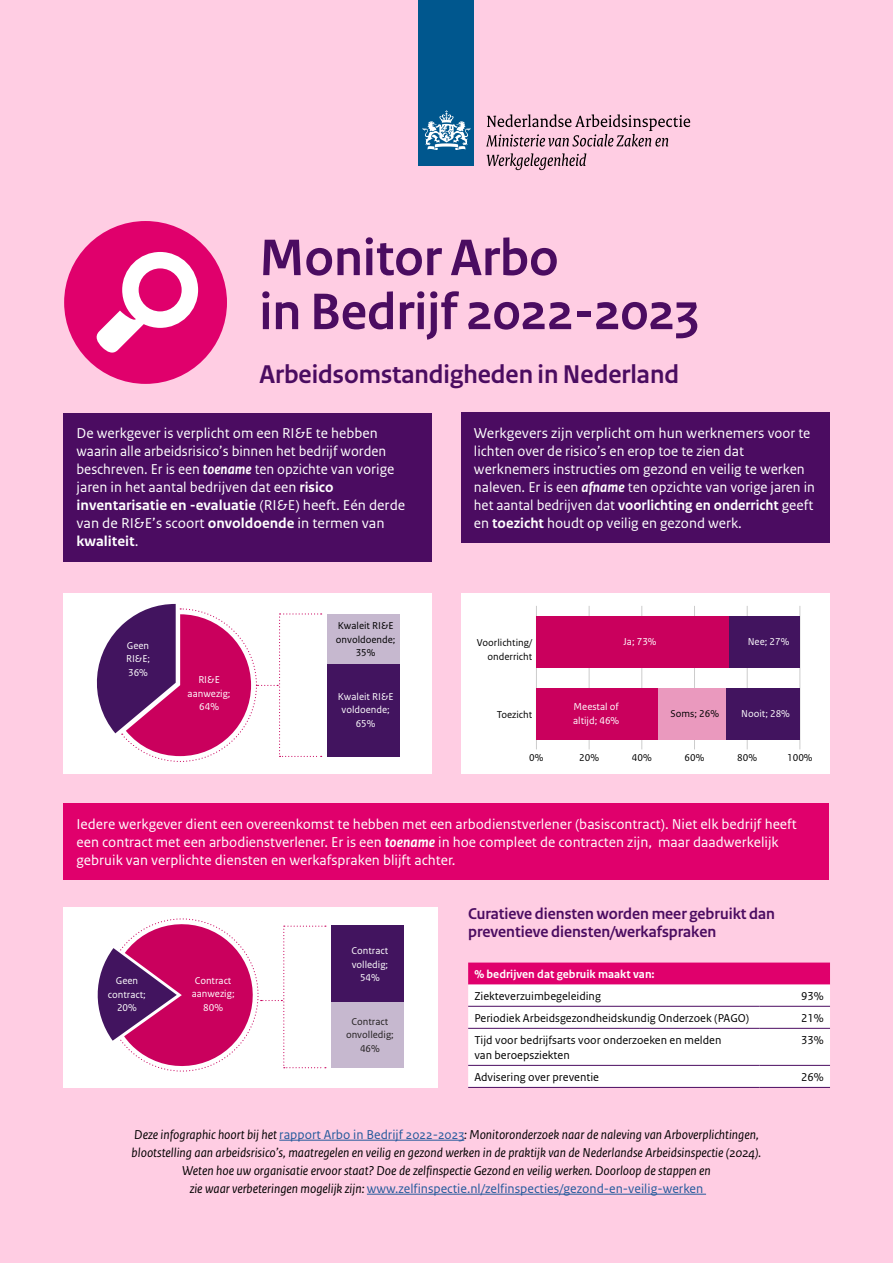
<style>
.page{position:relative;width:893px;height:1263px;background:#ffcde3}
.page>*{position:absolute;margin:0;border:0;box-sizing:border-box;transform-origin:0 0}
.H1_01_RO_Titel{font:700 54px/54px "Rijksoverheid Sans Heading";color:#4b0c61}
.P_02_RO_Subtitel{font:700 27px "Rijksoverheid Sans Heading";color:#4b0c61}
.H3_04_RO_Paragraafkop_Sans{font:700 16.5px/18px "Rijksoverheid Sans Heading";color:#4b0c61}
.P_Kader_brood_paars{font:15px/18px "Rijksoverheid Sans Text";color:#fff}
.P_Kader_brood{font:15px/18px "Rijksoverheid Sans Text";color:#fff}
.P_10_RO_Broodtekst_Sans{font:italic 13.5px/18px "Rijksoverheid Sans Text";color:#000;text-align:center}
._32_RO_Tabel_Broodtekst{font:12px/15px "Rijksoverheid Sans Text";color:#000}
._32_RO_Tabel_Broodtekst-2{font:700 12px "Rijksoverheid Sans Text";color:#fff}
.t1{font:10.5px/13.5px "Rijksoverheid Sans Text Regular 4";color:#000;text-align:right}
.t2{font:10.5px/13.5px "Rijksoverheid Sans Text Regular 3";color:#fff;text-align:center}
.t3{font:10.5px/13.5px "Rijksoverheid Sans Text Regular 2";color:#fff;text-align:center}
.t4{font:10.5px/13.5px "Rijksoverheid Sans Text Regular 4";color:#fff}
.t5{font:10.5px/13.5px "Rijksoverheid Sans Text Regular 2";color:#000;text-align:center}
.t6{font:10.5px/13.5px "Rijksoverheid Sans Text Regular 3";color:#231f20;text-align:center}
.s1{font-weight:700;font-style:italic}
.s2{font-weight:700}
.s3{font-style:normal;color:#245a9c}
</style>
<div class="page">
<div style="left:419px;top:0;width:55px;height:166px;background:#00578e"></div>
<svg style="left:423px;top:110px;width:47px;height:40px"></svg>
<svg style="left:486px;top:114px;width:204px;height:33px"></svg>
<svg style="left:487px;top:153px;width:99px;height:17px"></svg>
<svg style="left:468px;top:962px;width:362px;height:125px"></svg>
<hr style="left:468px;top:1087px;width:291px;height:1px;background:#4b0c61">
<hr style="left:759px;top:1087px;width:71px;height:1px;background:#4b0c61">
<hr style="left:468px;top:1006px;width:291px;height:1px;background:#4b0c61">
<hr style="left:759px;top:1006px;width:71px;height:1px;background:#4b0c61">
<hr style="left:468px;top:1028px;width:291px;height:1px;background:#4b0c61">
<hr style="left:759px;top:1028px;width:71px;height:1px;background:#4b0c61">
<hr style="left:468px;top:1065px;width:291px;height:1px;background:#4b0c61">
<hr style="left:759px;top:1065px;width:71px;height:1px;background:#4b0c61">
<div style="left:64px;top:413px;width:368px;height:149px;background:#4b0c61"></div>
<div style="left:461px;top:413px;width:368px;height:130px;background:#4b0c61"></div>
<div style="left:64px;top:593px;width:368px;height:180px;background:#fff"></div>
<div style="left:327px;top:614px;width:73px;height:50px;background:#c6b8cf"></div>
<div style="left:327px;top:664px;width:73px;height:92px;background:#42145f"></div>
<svg style="left:96px;top:604px;width:226px;height:158px"></svg>
<div style="left:64px;top:908px;width:374px;height:180px;background:#fff"></div>
<div style="left:332px;top:925px;width:72px;height:77px;background:#42145f"></div>
<div style="left:332px;top:1002px;width:72px;height:66px;background:#c6b8cf"></div>
<svg style="left:97px;top:918px;width:229px;height:154px"></svg>
<div style="left:461px;top:593px;width:368px;height:180px;background:#fff"></div>
<hr style="left:536px;top:606px;width:1px;height:143px;background:#ccc">
<hr style="left:589px;top:606px;width:1px;height:143px;background:#ccc">
<hr style="left:641px;top:606px;width:1px;height:143px;background:#ccc">
<hr style="left:694px;top:606px;width:1px;height:143px;background:#ccc">
<hr style="left:747px;top:606px;width:1px;height:143px;background:#ccc">
<hr style="left:799px;top:606px;width:1px;height:143px;background:#ccc">
<div style="left:726px;top:688px;width:74px;height:51px;background:#42145f"></div>
<div style="left:658px;top:688px;width:68px;height:51px;background:#ea99be"></div>
<div style="left:536px;top:688px;width:122px;height:51px;background:#ca005d"></div>
<div style="left:729px;top:616px;width:71px;height:52px;background:#42145f"></div>
<div style="left:536px;top:616px;width:193px;height:52px;background:#ca005d"></div>
<div style="left:64px;top:804px;width:765px;height:76px;background:#e0006c"></div>
<hr style="left:279px;top:1140px;width:185px;height:1px;background:#245a9c">
<hr style="left:367px;top:1194px;width:339px;height:1px;background:#245a9c">
<div style="left:64px;top:221px;width:163px;height:163px;background:#e0006c;border-radius:50%"></div>
<svg style="left:96px;top:252px;width:102px;height:101px"></svg>
<h1 class="H1_01_RO_Titel" style="left:259px;top:232px;width:441px">Monitor Arbo<br>in Bedrijf 2022-2023</h1>
<p class="P_02_RO_Subtitel" style="left:259px;top:359px;width:421px">Arbeidsomstandigheden in Nederland</p>
<h3 class="P_Kader_brood_paars" style="left:77px;top:424px;width:330px">De werkgever is verplicht om een RI&amp;E te hebben waarin alle arbeidsrisico’s binnen het bedrijf worden beschreven. Er is een <span class="s1">toename</span> ten opzichte van vorige jaren in het aantal bedrijven dat een <span class="s2">risico inventarisatie en -evaluatie</span> (RI&amp;E) heeft. Eén derde van de RI&amp;E’s scoort <span class="s2">onvoldoende</span> in termen van <span class="s2">kwaliteit</span>.</h3>
<h3 class="P_Kader_brood_paars" style="left:474px;top:424px;width:342px">Werkgevers zijn verplicht om hun werknemers voor te lichten over de risico’s en erop toe te zien dat werknemers instructies om gezond en veilig te werken naleven. Er is een <span class="s1">afname</span> ten opzichte van vorige jaren in het aantal bedrijven dat <span class="s2">voorlichting en onderricht</span> geeft en <span class="s2">toezicht</span> houdt op veilig en gezond werk.</h3>
<p class="t3" style="left:126px;top:638px;width:26px;text-align:justify">Geen RI&amp;E; 36%</p>
<p class="t3" style="left:188px;top:673px;width:44px">RI&amp;E aanwezig;<br>64%</p>
<p class="t5" style="left:336px;top:619px;width:61px">Kwaleit RI&amp;E onvoldoende;<br>35%</p>
<p class="t3" style="left:338px;top:690px;width:57px">Kwaleit RI&amp;E voldoende;<br>65%</p>
<p class="t1" style="left:477px;top:636px;width:57px">Voorlichting/ onderricht</p>
<p class="t4" style="left:623px;top:635px;width:35px">Ja; 73%</p>
<p class="t4" style="left:748px;top:635px;width:43px">Nee; 27%</p>
<p class="t1" style="left:497px;top:708px;width:37px">Toezicht</p>
<p class="t4" style="left:573px;top:700px;width:48px">Meestal of altijd; 46%</p>
<p class="t1" style="left:671px;top:707px;width:50px">Soms; 26%</p>
<p class="t4" style="left:741px;top:707px;width:50px">Nooit; 28%</p>
<p class="t1" style="left:529px;top:751px;width:16px">0%</p>
<p class="t1" style="left:579px;top:751px;width:21px">20%</p>
<p class="t1" style="left:632px;top:751px;width:21px">40%</p>
<p class="t1" style="left:685px;top:751px;width:21px">60%</p>
<p class="t1" style="left:737px;top:751px;width:21px">80%</p>
<p class="t1" style="left:787px;top:751px;width:27px">100%</p>
<p class="P_Kader_brood" style="left:77px;top:815px;width:722px">Iedere werkgever dient een overeenkomst te hebben met een arbodienstverlener (basiscontract). Niet elk bedrijf heeft een contract met een arbodienstverlener. Er is een <span class="s1">toename</span> in hoe compleet de contracten zijn, maar daadwerkelijk gebruik van verplichte diensten en werkafspraken blijft achter.</p>
<p class="t2" style="left:108px;top:974px;width:39px">Geen contract;<br>20%</p>
<p class="t2" style="left:192px;top:973px;width:44px">Contract aanwezig;<br>80%</p>
<p class="t2" style="left:352px;top:944px;width:38px">Contract volledig;<br>54%</p>
<p class="t6" style="left:346px;top:1014px;width:49px">Contract onvolledig;<br>46%</p>
<h3 class="H3_04_RO_Paragraafkop_Sans" style="left:468px;top:905px;width:308px">Curatieve diensten worden meer gebruikt dan preventieve diensten/werkafspraken</h3>
<p class="_32_RO_Tabel_Broodtekst-2" style="left:474px;top:968px;width:182px">% bedrijven dat gebruik maakt van:</p>
<p class="_32_RO_Tabel_Broodtekst" style="left:474px;top:989px;width:128px">Ziekteverzuimbegeleiding</p>
<p class="_32_RO_Tabel_Broodtekst" style="left:801px;top:989px;width:24px">93%</p>
<p class="_32_RO_Tabel_Broodtekst" style="left:474px;top:1011px;width:276px">Periodiek Arbeidsgezondheidskundig Onderzoek (PAGO)</p>
<p class="_32_RO_Tabel_Broodtekst" style="left:801px;top:1011px;width:24px">21%</p>
<p class="_32_RO_Tabel_Broodtekst" style="left:474px;top:1033px;width:249px">Tijd voor bedrijfsarts voor onderzoeken en melden van beroepsziekten</p>
<p class="_32_RO_Tabel_Broodtekst" style="left:801px;top:1033px;width:24px">33%</p>
<p class="_32_RO_Tabel_Broodtekst" style="left:474px;top:1070px;width:126px">Advisering over preventie</p>
<p class="_32_RO_Tabel_Broodtekst" style="left:801px;top:1070px;width:24px">26%</p>
<p class="P_10_RO_Broodtekst_Sans" style="left:132px;top:1126px;width:631px">Deze infographic hoort bij het <span class="s3">rapport Arbo in Bedrijf 2022-2023</span>: Monitoronderzoek naar de naleving van Arboverplichtingen, blootstelling aan arbeidsrisico’s, maatregelen en veilig en gezond werken in de praktijk van de Nederlandse Arbeidsinspectie (2024).<br>Weten hoe uw organisatie ervoor staat? Doe de zelfinspectie Gezond en veilig werken. Doorloop de stappen en<br>zie waar verbeteringen mogelijk zijn: <span class="s3">www.zelfinspectie.nl/zelfinspecties/gezond-en-veilig-werken</span></p>
</div>
